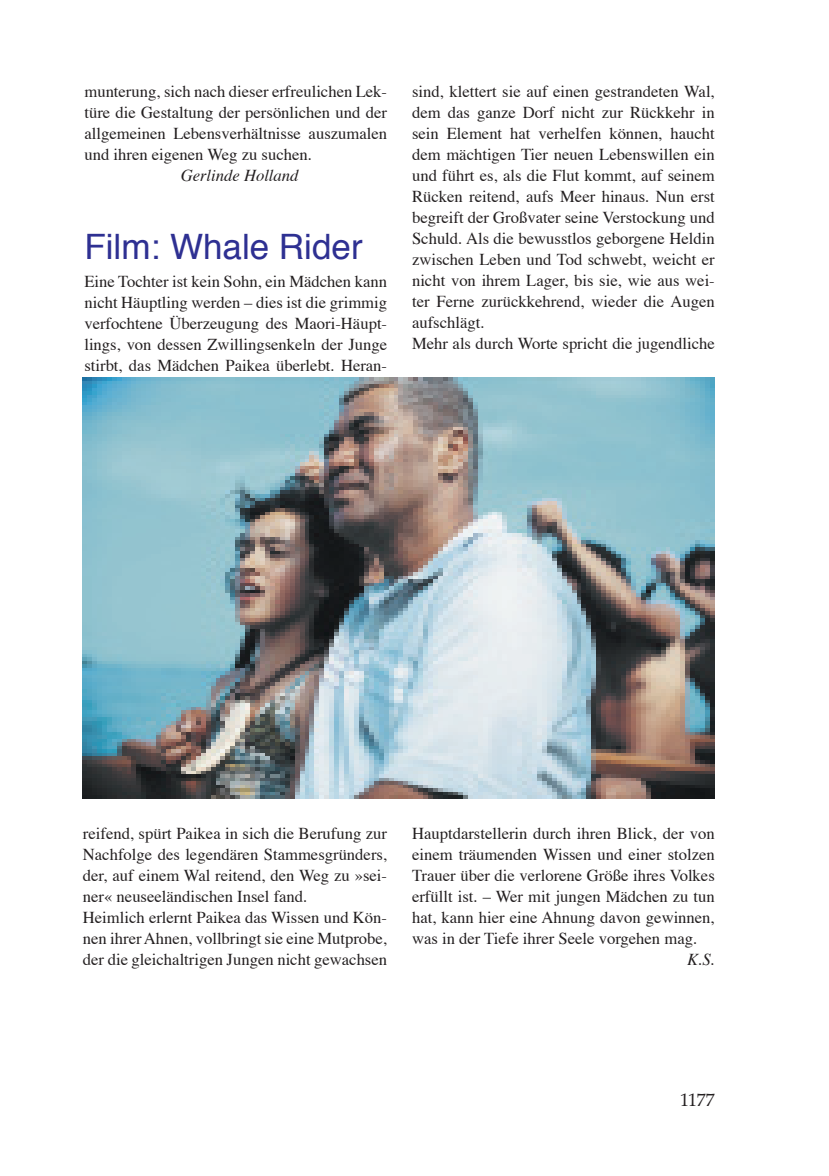
<style>
.page{position:relative;width:829px;height:1176px;background:#fff}
.page>*{position:absolute;margin:0;border:0;box-sizing:border-box;transform-origin:0 0}
.t1{font:35px "Helvetica";color:#2e3092}
.t2{font:17.85px "Palatino";color:#231f20}
.t3{font:16.62px/21px "Times";color:#231f20;text-align:justify}
.t4{font:italic 16.62px "Times";color:#231f20}
</style>
<div class="page">
<img style="left:83px;top:377px;width:631px;height:422px">
<p class="t3" style="left:84px;top:79px;width:304px">munterung, sich nach dieser erfreulichen Lek&shy;türe die Gestaltung der persönlichen und der allgemeinen Lebensverhältnisse auszumalen und ihren eigenen Weg zu suchen.</p>
<p class="t4" style="left:181px;top:160px;width:119px">Gerlinde Holland</p>
<h1 class="t1" style="left:84px;top:216px;width:280px">Film: Whale Rider</h1>
<p class="t3" style="left:84px;top:269px;width:304px">Eine Tochter ist kein Sohn, ein Mädchen kann nicht Häuptling werden – dies ist die grimmig verfochtene Überzeugung des Maori-Häupt&shy;lings, von dessen Zwillingsenkeln der Junge stirbt, das Mädchen Paikea überlebt. Heran-</p>
<p class="t3" style="left:412px;top:79px;width:304px;text-align:left">sind, klettert sie auf einen gestrandeten Wal, dem das ganze Dorf nicht zur Rückkehr in sein Element hat verhelfen können, haucht dem mächtigen Tier neuen Lebenswillen ein und führt es, als die Flut kommt, auf seinem Rücken reitend, aufs Meer hinaus. Nun erst begreift der Großvater seine Verstockung und Schuld. Als die bewusstlos geborgene Heldin zwischen Leben und Tod schwebt, weicht er nicht von ihrem Lager, bis sie, wie aus wei&shy;ter Ferne zurückkehrend, wieder die Augen aufschlägt.<br>Mehr als durch Worte spricht die jugendliche</p>
<p class="t3" style="left:83px;top:821px;width:306px;text-align:left">reifend, spürt Paikea in sich die Berufung zur Nachfolge des legendären Stammesgründers, der, auf einem Wal reitend, den Weg zu »sei&shy;ner« neuseeländischen Insel fand.<br>Heimlich erlernt Paikea das Wissen und Kön&shy;nen ihrer Ahnen, vollbringt sie eine Mutprobe, der die gleichaltrigen Jungen nicht gewachsen</p>
<p class="t3" style="left:412px;top:821px;width:304px">Hauptdarstellerin durch ihren Blick, der von einem träumenden Wissen und einer stolzen Trauer über die verlorene Größe ihres Volkes erfüllt ist. – Wer mit jungen Mädchen zu tun hat, kann hier eine Ahnung davon gewinnen, was in der Tiefe ihrer Seele vorgehen mag.</p>
<p class="t4" style="left:687px;top:944px;width:29px">K.S.</p>
<p class="t2" style="left:680px;top:1088px;width:36px">1177</p>
</div>
